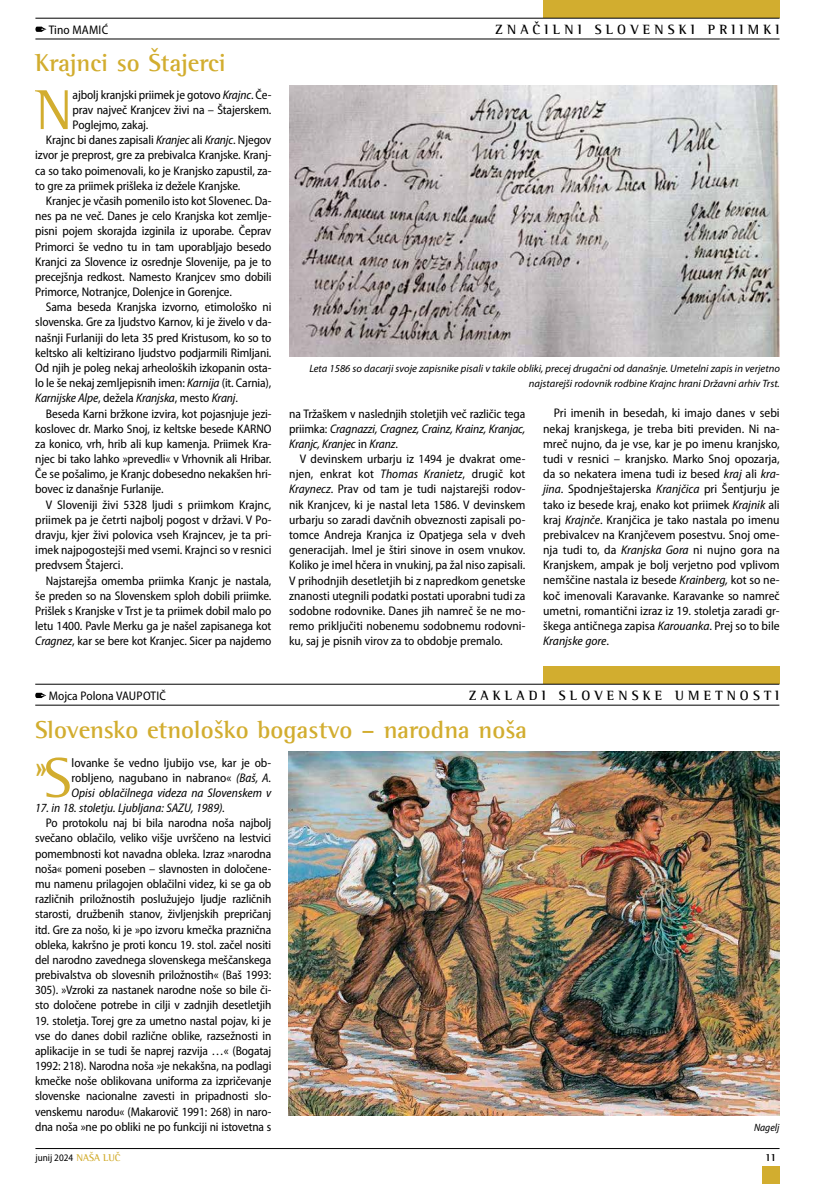
<style>
.page{position:relative;width:815px;height:1184px;background:#fff}
.page>*{position:absolute;margin:0;border:0;box-sizing:border-box;transform-origin:0 0}
.t1{font:57.62px "Rotis SI Semi Serif";color:#d2ad2f}
.t2{font:33.62px "Rotis SI Semi Serif";color:#d2ad2f}
.t3{font:700 25px "Rotis SI Semi Serif";color:#d2ad2f}
.t4{font:700 13.75px "Rotis SI Semi Serif";letter-spacing:.3em;color:#000}
.t5{font:semi-condensed 12.5px/15.1px "Myriad Pro";letter-spacing:-.01em;color:#000;text-align:justify}
.t6{font:italic semi-condensed 12.5px/15.1px "Myriad Pro";letter-spacing:-.01em;color:#000;text-align:justify}
.t7{font:semi-condensed 12.5px "Myriad Pro";letter-spacing:.01em;color:#000}
.t8{font:700 11.25px "Rotis SI Semi Serif";color:#000}
.t9{font:italic 10.62px/15.1px "Myriad Pro";color:#000;text-align:right}
.t10{font:italic semi-condensed 10.62px "Myriad Pro";color:#000}
.t11{font:semi-condensed 10px "Myriad Pro";color:#000}
.s1{font-style:italic}
.s2{font-style:normal}
.s3{font-size:57.62px}
.s4{font-family:"Rotis SI Semi Serif";font-weight:700;font-stretch:normal;color:#d2ad2f}
</style>
<div class="page">
<hr style="left:35px;top:1148px;width:745px;height:1px;background:#000">
<div style="left:543px;top:0;width:237px;height:18px;background:#d2ad2f"></div>
<div style="left:762px;top:1166px;width:18px;height:17px;background:#d2ad2f"></div>
<hr style="left:35px;top:39px;width:745px;height:1px;background:#000">
<hr style="left:35px;top:18px;width:745px;height:1px;background:#000">
<img style="left:289px;top:85px;width:490px;height:272px">
<svg style="left:35px;top:27px;width:11px;height:5px"></svg>
<div style="left:543px;top:666px;width:236px;height:18px;background:#d2ad2f"></div>
<hr style="left:35px;top:683px;width:744px;height:1px;background:#000">
<hr style="left:35px;top:704px;width:744px;height:1px;background:#000">
<svg style="left:35px;top:692px;width:11px;height:6px"></svg>
<img style="left:289px;top:751px;width:490px;height:364px">
<p class="t7" style="left:49px;top:23px;width:61px">Tino MAMIĆ</p>
<p class="t4" style="left:495px;top:21px;width:286px">ZNAČILNI SLOVENSKI PRIIMKI</p>
<h3 class="t3" style="left:35px;top:48px;width:192px">Krajnci so Štajerci</h3>
<h1 class="t1" style="left:35px;top:76px;width:39px">N</h1>
<p class="t5" style="left:73px;top:87px;width:200px">ajbolj kranjski priimek je gotovo <span class="s1">Krajnc</span>. Če-</p>
<p class="t5" style="left:73px;top:102px;width:200px">prav največ Kranjcev živi na – Štajerskem.</p>
<p class="t5" style="left:73px;top:118px;width:77px">Poglejmo, zakaj.</p>
<p class="t5" style="left:46px;top:133px;width:227px">Krajnc bi danes zapisali <span class="s1">Kranjec</span> ali <span class="s1">Kranjc</span>. Njegov</p>
<p class="t5" style="left:35px;top:148px;width:238px">izvor je preprost, gre za prebivalca Kranjske. Kranj-</p>
<p class="t5" style="left:35px;top:163px;width:238px">ca so tako poimenovali, ko je Kranjsko zapustil, za-</p>
<p class="t5" style="left:35px;top:178px;width:207px">to gre za priimek prišleka iz dežele Kranjske.</p>
<p class="t5" style="left:46px;top:193px;width:227px">Kranjec je včasih pomenilo isto kot Slovenec. Da-</p>
<p class="t5" style="left:35px;top:209px;width:238px">nes pa ne več. Danes je celo Kranjska kot zemlje-</p>
<p class="t5" style="left:35px;top:224px;width:238px">pisni pojem skorajda izginila iz uporabe. Čeprav</p>
<p class="t5" style="left:35px;top:239px;width:238px">Primorci še vedno tu in tam uporabljajo besedo</p>
<p class="t5" style="left:35px;top:254px;width:238px">Kranjci za Slovence iz osrednje Slovenije, pa je to</p>
<p class="t5" style="left:35px;top:269px;width:238px">precejšnja redkost. Namesto Kranjcev smo dobili</p>
<p class="t5" style="left:35px;top:284px;width:198px">Primorce, Notranjce, Dolenjce in Gorenjce.</p>
<p class="t5" style="left:46px;top:300px;width:227px">Sama beseda Kranjska izvorno, etimološko ni</p>
<p class="t5" style="left:35px;top:315px;width:238px">slovenska. Gre za ljudstvo Karnov, ki je živelo v da-</p>
<p class="t5" style="left:35px;top:330px;width:238px">našnji Furlaniji do leta 35 pred Kristusom, ko so to</p>
<p class="t5" style="left:35px;top:345px;width:238px">keltsko ali keltizirano ljudstvo podjarmili Rimljani.</p>
<p class="t5" style="left:35px;top:360px;width:238px">Od njih je poleg nekaj arheoloških izkopanin osta-</p>
<p class="t5" style="left:35px;top:376px;width:238px">lo le še nekaj zemljepisnih imen: <span class="s1">Karnija</span> (it. Carnia),</p>
<p class="t6" style="left:35px;top:391px;width:204px">Karnijske Alpe<span class="s2">, dežela</span> Kranjska<span class="s2">, mesto</span> Kranj<span class="s2">.</span></p>
<p class="t5" style="left:46px;top:406px;width:227px">Beseda Karni bržkone izvira, kot pojasnjuje jezi-</p>
<p class="t5" style="left:35px;top:421px;width:238px">koslovec dr. Marko Snoj, iz keltske besede KARNO</p>
<p class="t5" style="left:35px;top:436px;width:238px">za konico, vrh, hrib ali kup kamenja. Priimek Kra-</p>
<p class="t5" style="left:35px;top:451px;width:238px">njec bi tako lahko »prevedli« v Vrhovnik ali Hribar.</p>
<p class="t5" style="left:35px;top:467px;width:238px">Če se pošalimo, je Kranjc dobesedno nekakšen hri-</p>
<p class="t5" style="left:35px;top:482px;width:130px">bovec iz današnje Furlanije.</p>
<p class="t5" style="left:46px;top:497px;width:227px">V Sloveniji živi 5328 ljudi s priimkom Krajnc,</p>
<p class="t5" style="left:35px;top:512px;width:238px">priimek pa je četrti najbolj pogost v državi. V Po-</p>
<p class="t5" style="left:35px;top:527px;width:237px">dravju, kjer živi polovica vseh Krajncev, je ta pri-</p>
<p class="t5" style="left:35px;top:542px;width:238px">imek najpogostejši med vsemi. Krajnci so v resnici</p>
<p class="t5" style="left:35px;top:558px;width:89px">predvsem Štajerci.</p>
<p class="t5" style="left:46px;top:573px;width:227px">Najstarejša omemba priimka Kranjc je nastala,</p>
<p class="t5" style="left:35px;top:588px;width:238px">še preden so na Slovenskem sploh dobili priimke.</p>
<p class="t5" style="left:35px;top:603px;width:238px">Prišlek s Kranjske v Trst je ta priimek dobil malo po</p>
<p class="t5" style="left:35px;top:618px;width:238px">letu 1400. Pavle Merku ga je našel zapisanega kot</p>
<p class="t5" style="left:35px;top:633px;width:238px"><span class="s1">Cragnez</span>, kar se bere kot Kranjec. Sicer pa najdemo</p>
<p class="t9" style="left:309px;top:360px;width:472px">Leta 1586 so dacarji svoje zapisnike pisali v takile obliki, precej drugačni od današnje. Umetelni zapis in verjetno najstarejši rodovnik rodbine Krajnc hrani Državni arhiv Trst.</p>
<p class="t5" style="left:543px;top:406px;width:238px;text-indent:11px">Pri imenih in besedah, ki imajo danes v sebi nekaj kranjskega, je treba biti previden. Ni na&shy;mreč nujno, da je vse, kar je po imenu kranjsko, tudi v resnici – kranjsko. Marko Snoj opozarja, da so nekatera imena tudi iz besed <span class="s1">kraj</span> ali <span class="s1">kra&shy;jina</span>. Spodnještajerska <span class="s1">Kranjčica</span> pri Šentjurju je tako iz besede kraj, enako kot priimek <span class="s1">Krajnik</span> ali kraj <span class="s1">Krajnče</span>. Kranjčica je tako nastala po imenu prebivalcev na Kranjčevem posestvu. Snoj ome&shy;nja tudi to, da <span class="s1">Kranjska Gora</span> ni nujno gora na Kranjskem, ampak je bolj verjetno pod vplivom nemščine nastala iz besede <span class="s1">Krainberg,</span> kot so ne&shy;koč imenovali Karavanke. Karavanke so namreč umetni, romantični izraz iz 19. stoletja zaradi gr&shy;škega antičnega zapisa <span class="s1">Karouanka</span>. Prej so to bile <span class="s1">Kranjske gore</span>.</p>
<p class="t6" style="left:289px;top:406px;width:238px"><span class="s2">na Tržaškem v naslednjih stoletjih več različic tega priimka:</span> Cragnazzi, Cragnez, Crainz, Krainz, Kranjac, Kranjc, Kranjec <span class="s2">in</span> Kranz<span class="s2">.</span></p>
<p class="t5" style="left:289px;top:451px;width:238px;text-indent:11px">V devinskem urbarju iz 1494 je dvakrat ome&shy;njen, enkrat kot <span class="s1">Thomas Kranietz</span>, drugič kot <span class="s1">Kraynecz</span>. Prav od tam je tudi najstarejši rodov&shy;nik Kranjcev, ki je nastal leta 1586. V devinskem urbarju so zaradi davčnih obveznosti zapisali po&shy;tomce Andreja Kranjca iz Opatjega sela v dveh generacijah. Imel je štiri sinove in osem vnukov.<br>Koliko je imel hčera in vnukinj, pa žal niso zapisali.<br>V prihodnjih desetletjih bi z napredkom genetske znanosti utegnili podatki postati uporabni tudi za sodobne rodovnike. Danes jih namreč še ne mo&shy;remo priključiti nobenemu sodobnemu rodovni&shy;ku, saj je pisnih virov za to obdobje premalo.</p>
<p class="t5" style="left:49px;top:688px;width:119px">Mojca Polona VAUPOTIČ</p>
<p class="t4" style="left:469px;top:687px;width:312px">ZAKLADI SLOVENSKE UMETNOSTI</p>
<h3 class="t3" style="left:35px;top:715px;width:493px">Slovensko etnološko bogastvo – narodna noša</h3>
<h2 class="t2" style="left:35px;top:746px;width:38px">»<span class="s3">S</span></h2>
<p class="t5" style="left:72px;top:755px;width:201px">lovanke še vedno ljubijo vse, kar je ob&shy;robljeno, nagubano in nabrano« <span class="s1">(Baš, A.<br>Opisi oblačilnega videza na Slovenskem v</span></p>
<p class="t6" style="left:35px;top:800px;width:192px">17. in 18. stoletju. Ljubljana: SAZU, 1989).</p>
<p class="t5" style="left:35px;top:815px;width:238px;text-indent:11px">Po protokolu naj bi bila narodna noša najbolj svečano oblačilo, veliko višje uvrščeno na lestvici pomembnosti kot navadna obleka. Izraz »narodna noša« pomeni poseben – slavnosten in določene&shy;mu namenu prilagojen oblačilni videz, ki se ga ob različnih priložnostih poslužujejo ljudje različnih starosti, družbenih stanov, življenjskih prepričanj itd. Gre za nošo, ki je »po izvoru kmečka praznična obleka, kakršno je proti koncu 19. stol. začel nositi del narodno zavednega slovenskega meščanskega prebivalstva ob slovesnih priložnostih« (Baš 1993:<br>305). »Vzroki za nastanek narodne noše so bile či&shy;sto določene potrebe in cilji v zadnjih desetletjih</p>
<p class="t5" style="left:35px;top:1013px;width:238px">19. stoletja. Torej gre za umetno nastal pojav, ki je vse do danes dobil različne oblike, razsežnosti in aplikacije in se tudi še naprej razvija …« (Bogataj 1992: 218). Narodna noša »je nekakšna, na podlagi kmečke noše oblikovana uniforma za izpričevanje slovenske nacionalne zavesti in pripadnosti slo&shy;venskemu narodu« (Makarovič 1991: 268) in naro&shy;dna noša »ne po obliki ne po funkciji ni istovetna s</p>
<p class="t10" style="left:754px;top:1121px;width:27px">Nagelj</p>
<p class="t11" style="left:35px;top:1152px;width:87px">junij 2024 <span class="s4">NAŠA LUČ</span></p>
<p class="t8" style="left:765px;top:1150px;width:13px">11</p>
</div>
